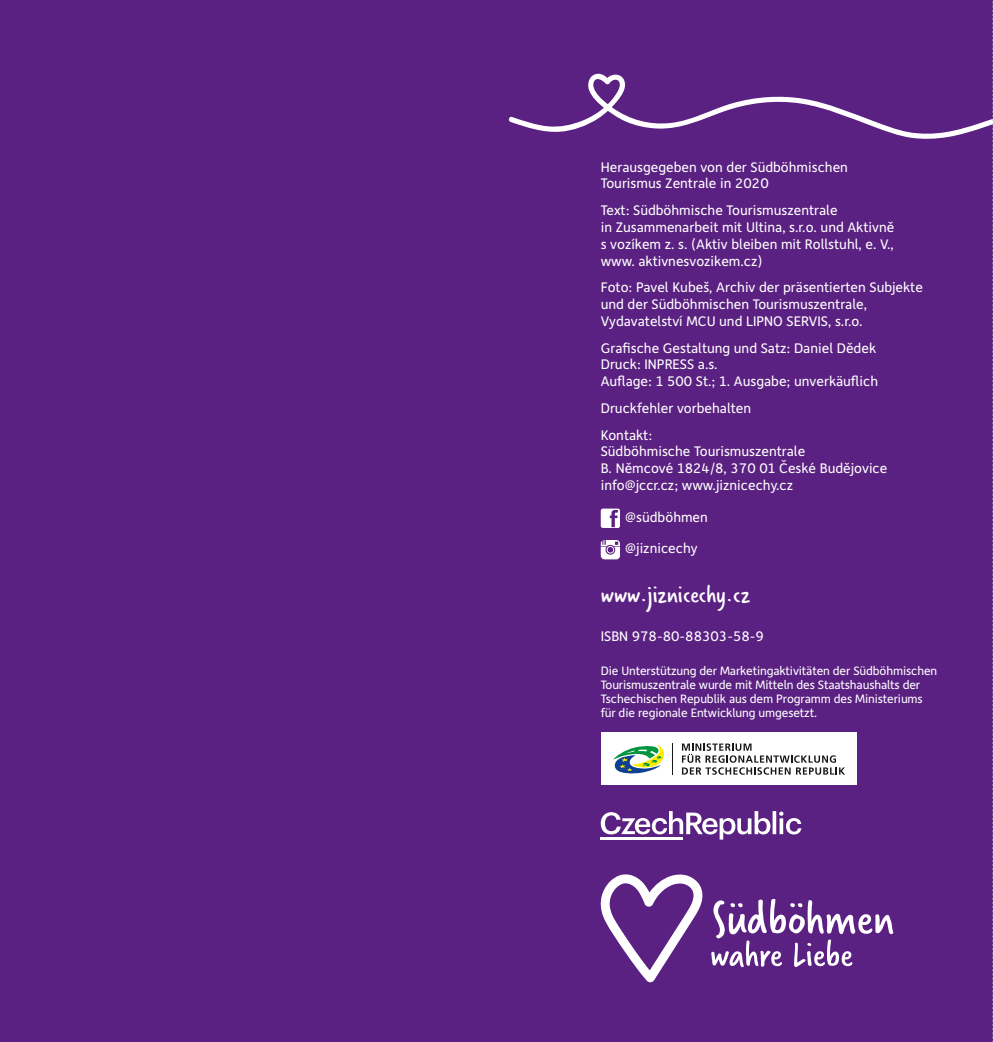
<style>
.page{position:relative;width:993px;height:1042px;background:#fff}
.page>*{position:absolute;margin:0;border:0;box-sizing:border-box;transform-origin:0 0}
.t1{font:26.25px "Verveine Corp";color:#fff}
.t2{font:14px/16.8px "Depot";color:#fff}
.t3{font:12.25px/14px "Depot";letter-spacing:-.01em;color:#fff}
</style>
<div class="page">
<div style="left:0;top:0;width:992px;height:1042px;background:#5b2182"></div>
<svg style="left:508px;top:0;width:485px;height:1042px"></svg>
<p class="t2" style="left:600px;top:158px;width:249px">Herausgegeben von der Südböhmischen<br>Tourismus Zentrale in 2020</p>
<p class="t2" style="left:600px;top:201px;width:295px">Text: Südböhmische Tourismuszentrale<br>in Zusammenarbeit mit Ultina, s.r.o. und Aktivně s vozíkem z. s. (Aktiv bleiben mit Rollstuhl, e. V., www. aktivnesvozikem.cz)</p>
<p class="t2" style="left:600px;top:279px;width:323px">Foto: Pavel Kubeš, Archiv der präsentierten Subjekte und der Südböhmischen Tourismuszentrale,<br>Vydavatelství MCU und LIPNO SERVIS, s.r.o.</p>
<p class="t2" style="left:600px;top:339px;width:279px">Grafische Gestaltung und Satz: Daniel Dědek<br>Druck: INPRESS a.s.<br>Auflage: 1 500 St.; 1. Ausgabe; unverkäuflich</p>
<p class="t2" style="left:600px;top:394px;width:152px;line-height:26.8px">Druckfehler vorbehalten<br>Kontakt:</p>
<p class="t2" style="left:600px;top:443px;width:288px">Südböhmische Tourismuszentrale<br>B. Němcové 1824/8, 370 01 České Budějovice info@jccr.cz; www.jiznicechy.cz</p>
<p class="t2" style="left:625px;top:508px;width:84px">@südböhmen</p>
<p class="t2" style="left:625px;top:540px;width:74px">@jiznicechy</p>
<h1 class="t1" style="left:600px;top:576px;width:150px">www.jiznicechy.cz</h1>
<p class="t2" style="left:600px;top:627px;width:165px">ISBN 978-80-88303-58-9</p>
<p class="t3" style="left:600px;top:663px;width:338px">Die Unterstützung der Marketingaktivitäten der Südböhmischen Tourismuszentrale wurde mit Mitteln des Staatshaushalts der Tschechischen Republik aus dem Programm des Ministeriums für die regionale Entwicklung umgesetzt.</p>
</div>
